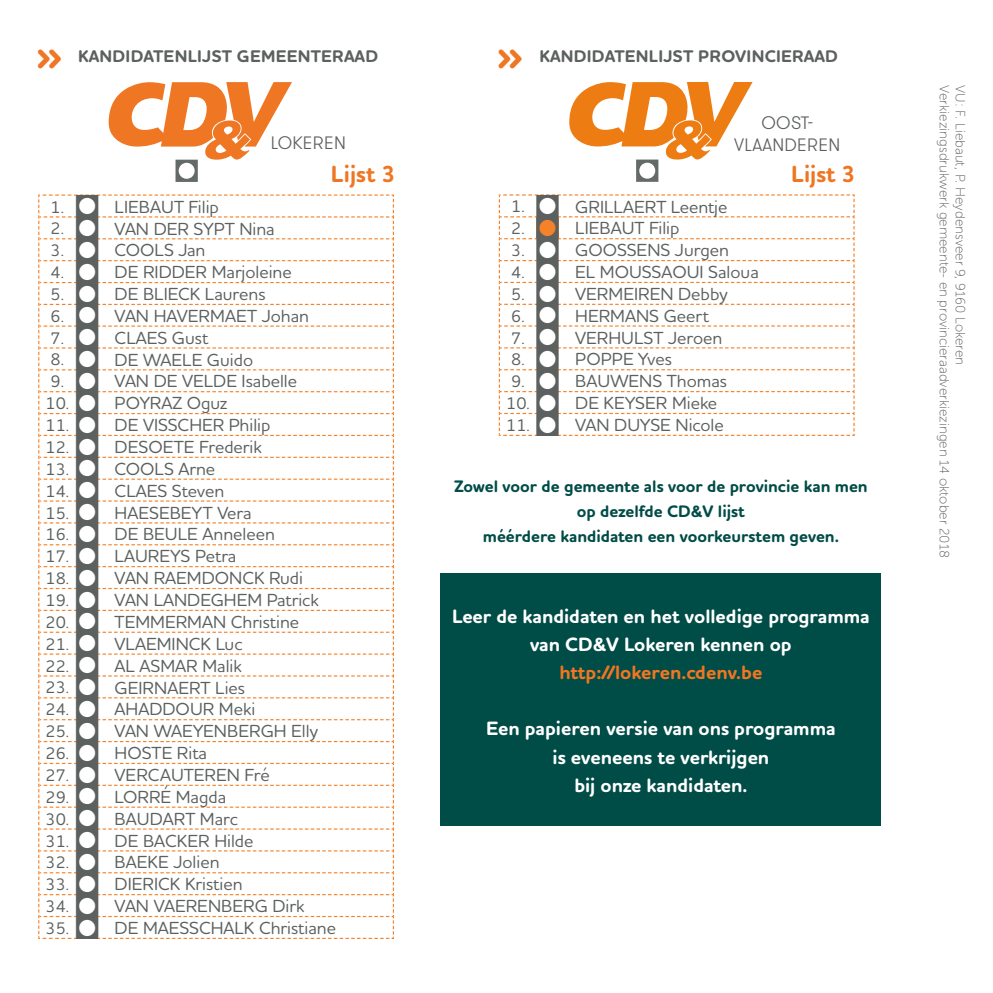
<style>
.page{position:relative;width:993px;height:993px;background:#fff}
.page>*{position:absolute;margin:0;border:0;box-sizing:border-box;transform-origin:0 0}
.t1{font:700 40.25px "Houschka Rounded";color:#ef7622}
.t2{font:700 23.62px "Houschka Rounded";color:#ef7622}
.t3{font:700 19.6px/28.2px "Houschka Rounded";color:#fff;text-align:center}
.t4{font:700 19.6px "Houschka Rounded";color:#ef7622}
.t5{font:500 17.85px "Houschka Rounded";color:#5c605f}
.t6{font:300 17.85px/21.5px "GT Walsheim Pro";letter-spacing:.015em;color:#5c605f;text-align:center}
.t7{font:700 17.15px "Houschka Rounded";letter-spacing:.015em;color:#5c605f}
.t8{font:700 16.97px/25px "Houschka Rounded";color:#004c46;text-align:center}
.t9{font:13.3px "Museo Sans 100";color:#5c605f}
.s1{font-size:16.97px}
.s2{font-family:"Arial Unicode MS";font-weight:400;font-size:37.1px}
</style>
<div class="page">
<svg style="left:38px;top:194px;width:356px;height:745px"></svg>
<svg style="left:109px;top:82px;width:183px;height:100px"></svg>
<svg style="left:498px;top:194px;width:356px;height:242px"></svg>
<svg style="left:569px;top:82px;width:183px;height:100px"></svg>
<div style="left:440px;top:573px;width:440px;height:252px;background:#004c46"></div>
<h1 class="t1" style="left:37px;top:28px;width:28px">»</h1>
<p class="t7" style="left:539px;top:45px;width:300px">KANDIDATENLIJST PROVINCIERAAD</p>
<h1 class="t1" style="left:497px;top:28px;width:28px">»</h1>
<p class="t7" style="left:78px;top:46px;width:301px">KANDIDATENLIJST GEMEENTERAAD</p>
<p class="t6" style="left:271px;top:133px;width:77px">LOKEREN</p>
<p class="t6" style="left:734px;top:112px;width:107px">OOST-<br>VLAANDEREN</p>
<h2 class="t2" style="left:331px;top:158px;width:66px">Lijst 3</h2>
<h2 class="t2" style="left:791px;top:158px;width:66px">Lijst 3</h2>
<p class="t5" style="left:51px;top:195px;width:170px"><span class="s1">1.</span> <span class="s2">◘</span> LIEBAUT Filip</p>
<p class="t5" style="left:51px;top:217px;width:225px"><span class="s1">2.</span> <span class="s2">◘</span> VAN DER SYPT Nina</p>
<p class="t5" style="left:51px;top:238px;width:156px"><span class="s1">3.</span> <span class="s2">◘</span> COOLS Jan</p>
<p class="t5" style="left:51px;top:260px;width:242px"><span class="s1">4.</span> <span class="s2">◘</span> DE RIDDER Marjoleine</p>
<p class="t5" style="left:51px;top:282px;width:216px"><span class="s1">5.</span> <span class="s2">◘</span> DE BLIECK Laurens</p>
<p class="t5" style="left:51px;top:304px;width:260px"><span class="s1">6.</span> <span class="s2">◘</span> VAN HAVERMAET Johan</p>
<p class="t5" style="left:51px;top:326px;width:159px"><span class="s1">7.</span> <span class="s2">◘</span> CLAES Gust</p>
<p class="t5" style="left:51px;top:347px;width:204px"><span class="s1">8.</span> <span class="s2">◘</span> DE WAELE Guido</p>
<p class="t5" style="left:51px;top:369px;width:248px"><span class="s1">9.</span> <span class="s2">◘</span> VAN DE VELDE Isabelle</p>
<p class="t5" style="left:46px;top:391px;width:183px"><span class="s1">10.</span> <span class="s2">◘</span> POYRAZ Oguz</p>
<p class="t5" style="left:46px;top:413px;width:226px"><span class="s1">11.</span> <span class="s2">◘</span> DE VISSCHER Philip</p>
<p class="t5" style="left:46px;top:435px;width:217px"><span class="s1">12.</span> <span class="s2">◘</span> DESOETE Frederik</p>
<p class="t5" style="left:46px;top:457px;width:171px"><span class="s1">13.</span> <span class="s2">◘</span> COOLS Arne</p>
<p class="t5" style="left:46px;top:479px;width:180px"><span class="s1">14.</span> <span class="s2">◘</span> CLAES Steven</p>
<p class="t5" style="left:46px;top:500px;width:207px"><span class="s1">15.</span> <span class="s2">◘</span> HAESEBEYT Vera</p>
<p class="t5" style="left:46px;top:522px;width:231px"><span class="s1">16.</span> <span class="s2">◘</span> DE BEULE Anneleen</p>
<p class="t5" style="left:46px;top:544px;width:192px"><span class="s1">17.</span> <span class="s2">◘</span> LAUREYS Petra</p>
<p class="t5" style="left:46px;top:566px;width:259px"><span class="s1">18.</span> <span class="s2">◘</span> VAN RAEMDONCK Rudi</p>
<p class="t5" style="left:46px;top:588px;width:275px"><span class="s1">19.</span> <span class="s2">◘</span> VAN LANDEGHEM Patrick</p>
<p class="t5" style="left:46px;top:610px;width:255px"><span class="s1">20.</span> <span class="s2">◘</span> TEMMERMAN Christine</p>
<p class="t5" style="left:46px;top:631px;width:199px"><span class="s1">21.</span> <span class="s2">◘</span> VLAEMINCK Luc</p>
<p class="t5" style="left:46px;top:653px;width:198px"><span class="s1">22.</span> <span class="s2">◘</span> AL ASMAR Malik</p>
<p class="t5" style="left:46px;top:675px;width:201px"><span class="s1">23.</span> <span class="s2">◘</span> GEIRNAERT Lies</p>
<p class="t5" style="left:46px;top:697px;width:211px"><span class="s1">24.</span> <span class="s2">◘</span> AHADDOUR Meki</p>
<p class="t5" style="left:46px;top:719px;width:274px"><span class="s1">25.</span> <span class="s2">◘</span> VAN WAEYENBERGH Elly</p>
<p class="t5" style="left:46px;top:741px;width:163px"><span class="s1">26.</span> <span class="s2">◘</span> HOSTE Rita</p>
<p class="t5" style="left:46px;top:763px;width:226px"><span class="s1">27.</span> <span class="s2">◘</span> VERCAUTEREN Fré</p>
<p class="t5" style="left:46px;top:784px;width:182px"><span class="s1">29.</span> <span class="s2">◘</span> LORRÉ Magda</p>
<p class="t5" style="left:46px;top:806px;width:194px"><span class="s1">30.</span> <span class="s2">◘</span> BAUDART Marc</p>
<p class="t5" style="left:46px;top:828px;width:209px"><span class="s1">31.</span> <span class="s2">◘</span> DE BACKER Hilde</p>
<p class="t5" style="left:46px;top:850px;width:175px"><span class="s1">32.</span> <span class="s2">◘</span> BAEKE Jolien</p>
<p class="t5" style="left:46px;top:872px;width:198px"><span class="s1">33.</span> <span class="s2">◘</span> DIERICK Kristien</p>
<p class="t5" style="left:46px;top:894px;width:260px"><span class="s1">34.</span> <span class="s2">◘</span> VAN VAERENBERG Dirk</p>
<p class="t5" style="left:46px;top:915px;width:292px"><span class="s1">35.</span> <span class="s2">◘</span> DE MAESSCHALK Christiane</p>
<p class="t5" style="left:511px;top:195px;width:218px"><span class="s1">1.</span> <span class="s2">◘</span> GRILLAERT Leentje</p>
<p class="t5" style="left:511px;top:216px;width:170px"><span class="s1">2.</span> <span class="s2">◘</span> LIEBAUT Filip</p>
<p class="t5" style="left:511px;top:238px;width:219px"><span class="s1">3.</span> <span class="s2">◘</span> GOOSSENS Jurgen</p>
<p class="t5" style="left:511px;top:260px;width:249px"><span class="s1">4.</span> <span class="s2">◘</span> EL MOUSSAOUI Saloua</p>
<p class="t5" style="left:511px;top:282px;width:218px"><span class="s1">5.</span> <span class="s2">◘</span> VERMEIREN Debby</p>
<p class="t5" style="left:511px;top:304px;width:199px"><span class="s1">6.</span> <span class="s2">◘</span> HERMANS Geert</p>
<p class="t5" style="left:511px;top:326px;width:212px"><span class="s1">7.</span> <span class="s2">◘</span> VERHULST Jeroen</p>
<p class="t5" style="left:511px;top:347px;width:162px"><span class="s1">8.</span> <span class="s2">◘</span> POPPE Yves</p>
<p class="t5" style="left:511px;top:369px;width:217px"><span class="s1">9.</span> <span class="s2">◘</span> BAUWENS Thomas</p>
<p class="t5" style="left:506px;top:391px;width:212px"><span class="s1">10.</span> <span class="s2">◘</span> DE KEYSER Mieke</p>
<p class="t5" style="left:506px;top:413px;width:219px"><span class="s1">11.</span> <span class="s2">◘</span> VAN DUYSE Nicole</p>
<p class="t8" style="left:454px;top:473px;width:415px">Zowel voor de gemeente als voor de provincie kan men op dezelfde CD&amp;V lijst<br>méérdere kandidaten een voorkeurstem geven.</p>
<p class="t3" style="left:452px;top:602px;width:419px">Leer de kandidaten en het volledige programma van CD&amp;V Lokeren kennen op</p>
<p class="t4" style="left:559px;top:659px;width:204px">http://lokeren.cdenv.be</p>
<p class="t3" style="left:486px;top:714px;width:351px">Een papieren versie van ons programma is eveneens te verkrijgen<br>bij onze kandidaten.</p>
<p class="t9" style="left:951px;top:85px;width:473px;rotate:90deg">Verkiezingsdrukwerk gemeente- en provincieraadverkiezingen 14 oktober 2018</p>
<p class="t9" style="left:967px;top:85px;width:281px;rotate:90deg">VU: F. Liebaut, P. Heydensveer 9, 9160 Lokeren</p>
</div>
